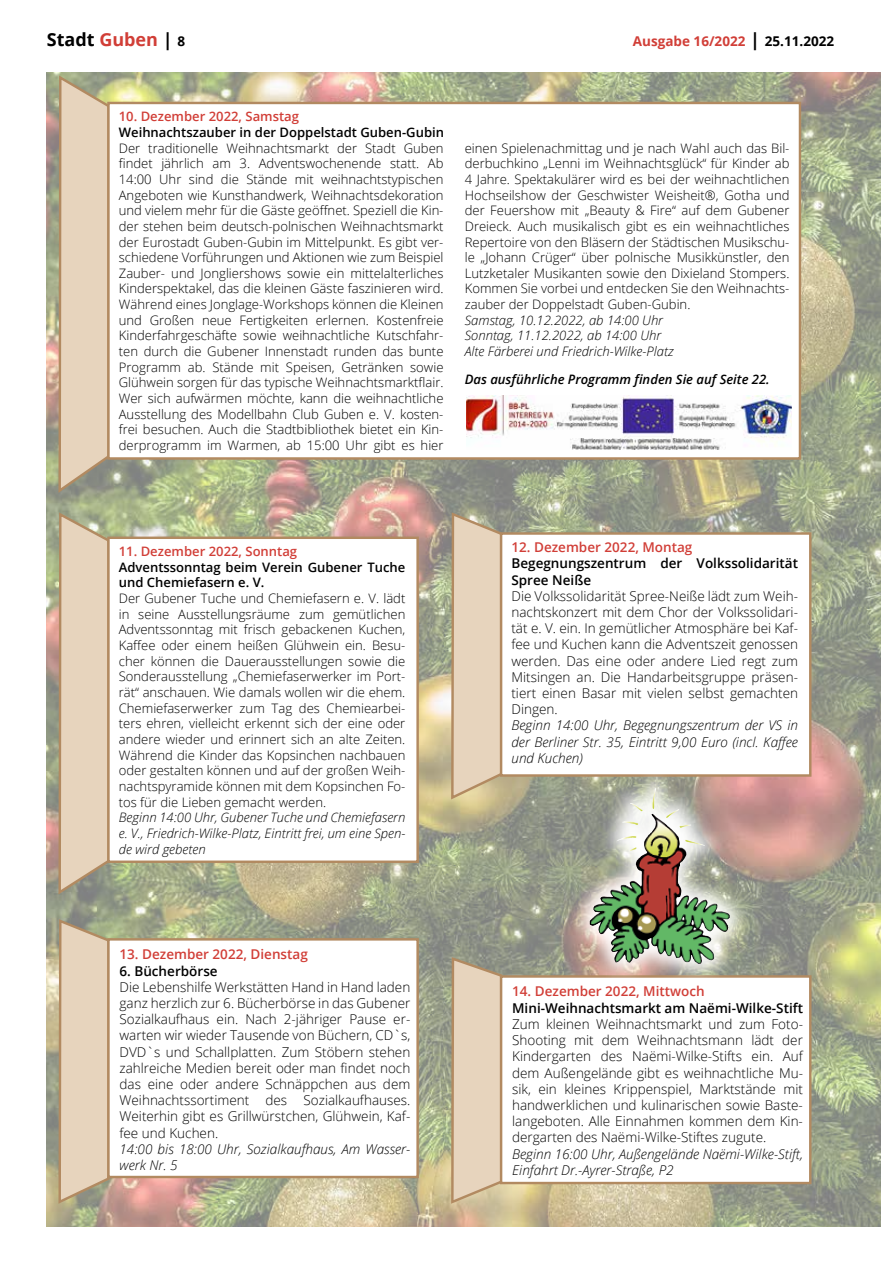
<style>
.page{position:relative;width:881px;height:1263px;background:#fff}
.page>*{position:absolute;margin:0;border:0;box-sizing:border-box;transform-origin:0 0}
.t1{font:700 18px "Open Sans";color:#000}
.t2{font:300 13.5px/16.2px "Open Sans";color:#000;text-align:justify}
.t3{font:italic 300 13.5px/16.2px "Open Sans";color:#000}
.t4{font:600 13.5px/16.2px "Open Sans";color:#000}
.t5{font:600 13.5px "Open Sans";color:#d13e37}
.t6{font:700 13.5px "Open Sans";color:#d13e37}
.t7{font:300 13.05px/15.6px "Open Sans";color:#000;text-align:justify}
.t8{font:italic 300 13.05px/15.6px "Open Sans";color:#000}
.t9{font:600 13.05px/15.6px "Open Sans";color:#000}
.t10{font:600 13.05px "Open Sans";color:#d13e37}
.t11{font:italic 600 13.05px "Open Sans";color:#000}
.s1{color:#d13e37}
.s2{font-size:13.5px}
.s3{font-size:18px;color:#000}
.s4{color:#000}
</style>
<div class="page">
<img style="left:47px;top:73px;width:833px;height:1154px">
<svg style="left:57px;top:73px;width:55px;height:422px;background:#d9c9b2"></svg>
<div style="left:107px;top:102px;width:693px;height:358px;background:#fff;border:2px solid #b28a61"></div>
<img style="left:466px;top:396px;width:324px;height:54px">
<svg style="left:57px;top:510px;width:55px;height:387px;background:#dac8b0"></svg>
<div style="left:107px;top:537px;width:311px;height:326px;background:#fff;border:2px solid #b28a61"></div>
<svg style="left:57px;top:917px;width:55px;height:289px;background:#dac8b0"></svg>
<div style="left:107px;top:938px;width:311px;height:240px;background:#fff;border:2px solid #b28a61"></div>
<svg style="left:449px;top:511px;width:55px;height:290px;background:#ddcbb1"></svg>
<div style="left:499px;top:532px;width:312px;height:245px;background:#fff;border:2px solid #b28a61"></div>
<svg style="left:449px;top:955px;width:55px;height:250px;background:#dbc9b0"></svg>
<div style="left:499px;top:975px;width:312px;height:209px;background:#fff;border:2px solid #b28a61"></div>
<img style="left:568px;top:774px;width:182px;height:204px">
<img style="left:629px;top:788px;width:50px;height:80px">
<h1 class="t1" style="left:47px;top:27px;width:140px">Stadt <span class="s1">Guben</span> | <span class="s2">8</span></h1>
<p class="t6" style="left:632px;top:32px;width:203px">Ausgabe 16/2022 <span class="s3">|</span> <span class="s4">25.11.2022</span></p>
<p class="t10" style="left:119px;top:108px;width:182px">10. Dezember 2022, Samstag</p>
<p class="t9" style="left:119px;top:124px;width:327px">Weihnachtszauber in der Doppelstadt Guben-Gubin</p>
<p class="t7" style="left:119px;top:140px;width:326px">Der traditionelle Weihnachtsmarkt der Stadt Guben findet jährlich am 3. Adventswochenende statt. Ab 14:00 Uhr sind die Stände mit weihnachtstypischen Angeboten wie Kunsthandwerk, Weihnachtsdekoration und vielem mehr für die Gäste geöffnet. Speziell die Kin&shy;der stehen beim deutsch-polnischen Weihnachtsmarkt der Eurostadt Guben-Gubin im Mittelpunkt. Es gibt ver&shy;schiedene Vorführungen und Aktionen wie zum Beispiel Zauber- und Jongliershows sowie ein mittelalterliches Kinderspektakel, das die kleinen Gäste faszinieren wird.<br>Während eines Jonglage-Workshops können die Kleinen und Großen neue Fertigkeiten erlernen. Kostenfreie Kinderfahrgeschäfte sowie weihnachtliche Kutschfahr&shy;ten durch die Gubener Innenstadt runden das bunte Programm ab. Stände mit Speisen, Getränken sowie Glühwein sorgen für das typische Weihnachtsmarktflair.<br>Wer sich aufwärmen möchte, kann die weihnachtliche Ausstellung des Modellbahn Club Guben e. V. kosten&shy;frei besuchen. Auch die Stadtbibliothek bietet ein Kin&shy;derprogramm im Warmen, ab 15:00 Uhr gibt es hier</p>
<p class="t7" style="left:464px;top:140px;width:326px">einen Spielenachmittag und je nach Wahl auch das Bil&shy;derbuchkino „Lenni im Weihnachtsglück“ für Kinder ab 4 Jahre. Spektakulärer wird es bei der weihnachtlichen Hochseilshow der Geschwister Weisheit®, Gotha und der Feuershow mit „Beauty &amp; Fire“ auf dem Gubener Dreieck. Auch musikalisch gibt es ein weihnachtliches Repertoire von den Bläsern der Städtischen Musikschu&shy;le „Johann Crüger“ über polnische Musikkünstler, den Lutzketaler Musikanten sowie den Dixieland Stompers.<br>Kommen Sie vorbei und entdecken Sie den Weihnachts&shy;zauber der Doppelstadt Guben-Gubin.</p>
<p class="t8" style="left:464px;top:312px;width:210px">Samstag, 10.12.2022, ab 14:00 Uhr<br>Sonntag, 11.12.2022, ab 14:00 Uhr<br>Alte Färberei und Friedrich-Wilke-Platz</p>
<p class="t11" style="left:464px;top:371px;width:306px">Das ausführliche Programm finden Sie auf Seite 22.</p>
<p class="t10" style="left:119px;top:542px;width:180px">11. Dezember 2022, Sonntag</p>
<p class="t9" style="left:119px;top:559px;width:288px">Adventssonntag beim Verein Gubener Tuche und Chemiefasern e. V.</p>
<p class="t7" style="left:119px;top:590px;width:288px">Der Gubener Tuche und Chemiefasern e. V. lädt in seine Ausstellungsräume zum gemütlichen Adventssonntag mit frisch gebackenen Kuchen, Kaffee oder einem heißen Glühwein ein. Besu&shy;cher können die Dauerausstellungen sowie die Sonderausstellung „Chemiefaserwerker im Port&shy;rät“ anschauen. Wie damals wollen wir die ehem.<br>Chemiefaserwerker zum Tag des Chemiearbei&shy;ters ehren, vielleicht erkennt sich der eine oder andere wieder und erinnert sich an alte Zeiten.<br>Während die Kinder das Kopsinchen nachbauen oder gestalten können und auf der großen Weih&shy;nachtspyramide können mit dem Kopsinchen Fo&shy;tos für die Lieben gemacht werden.</p>
<p class="t8" style="left:119px;top:809px;width:288px;text-align:justify">Beginn 14:00 Uhr, Gubener Tuche und Chemiefasern e. V., Friedrich-Wilke-Platz, Eintritt frei, um eine Spen&shy;de wird gebeten</p>
<p class="t5" style="left:119px;top:945px;width:190px">13. Dezember 2022, Dienstag</p>
<p class="t4" style="left:119px;top:962px;width:100px">6. Bücherbörse</p>
<p class="t2" style="left:119px;top:978px;width:292px">Die Lebenshilfe Werkstätten Hand in Hand laden ganz herzlich zur 6. Bücherbörse in das Gubener Sozialkaufhaus ein. Nach 2-jähriger Pause er&shy;warten wir wieder Tausende von Büchern, CD`s, DVD`s und Schallplatten. Zum Stöbern stehen zahlreiche Medien bereit oder man findet noch das eine oder andere Schnäppchen aus dem Weihnachtssortiment des Sozialkaufhauses.<br>Weiterhin gibt es Grillwürstchen, Glühwein, Kaf&shy;fee und Kuchen.</p>
<p class="t3" style="left:119px;top:1140px;width:292px">14:00 bis 18:00 Uhr, Sozialkaufhaus, Am Wasser&shy;werk Nr. 5</p>
<p class="t5" style="left:511px;top:538px;width:182px">12. Dezember 2022, Montag</p>
<p class="t4" style="left:511px;top:555px;width:288px">Begegnungszentrum der Volkssolidarität<br>Spree Neiße</p>
<p class="t2" style="left:511px;top:587px;width:288px">Die Volkssolidarität Spree-Neiße lädt zum Weih&shy;nachtskonzert mit dem Chor der Volkssolidari&shy;tät e. V. ein. In gemütlicher Atmosphäre bei Kaf&shy;fee und Kuchen kann die Adventszeit genossen werden. Das eine oder andere Lied regt zum Mitsingen an. Die Handarbeitsgruppe präsen&shy;tiert einen Basar mit vielen selbst gemachten Dingen.</p>
<p class="t3" style="left:511px;top:717px;width:288px;text-align:justify">Beginn 14:00 Uhr, Begegnungszentrum der VS in der Berliner Str. 35, Eintritt 9,00 Euro (incl. Kaffee und Kuchen)</p>
<p class="t5" style="left:512px;top:982px;width:194px">14. Dezember 2022, Mittwoch</p>
<p class="t4" style="left:512px;top:999px;width:292px">Mini-Weihnachtsmarkt am Naëmi-Wilke-Stift</p>
<p class="t2" style="left:512px;top:1015px;width:292px">Zum kleinen Weihnachtsmarkt und zum Foto-Shooting mit dem Weihnachtsmann lädt der Kindergarten des Naëmi-Wilke-Stifts ein. Auf dem Außengelände gibt es weihnachtliche Mu&shy;sik, ein kleines Krippenspiel, Marktstände mit handwerklichen und kulinarischen sowie Baste&shy;langeboten. Alle Einnahmen kommen dem Kin&shy;dergarten des Naëmi-Wilke-Stiftes zugute.</p>
<p class="t3" style="left:512px;top:1145px;width:292px">Beginn 16:00 Uhr, Außengelände Naëmi-Wilke-Stift,<br>Einfahrt Dr.-Ayrer-Straße, P2</p>
</div>
